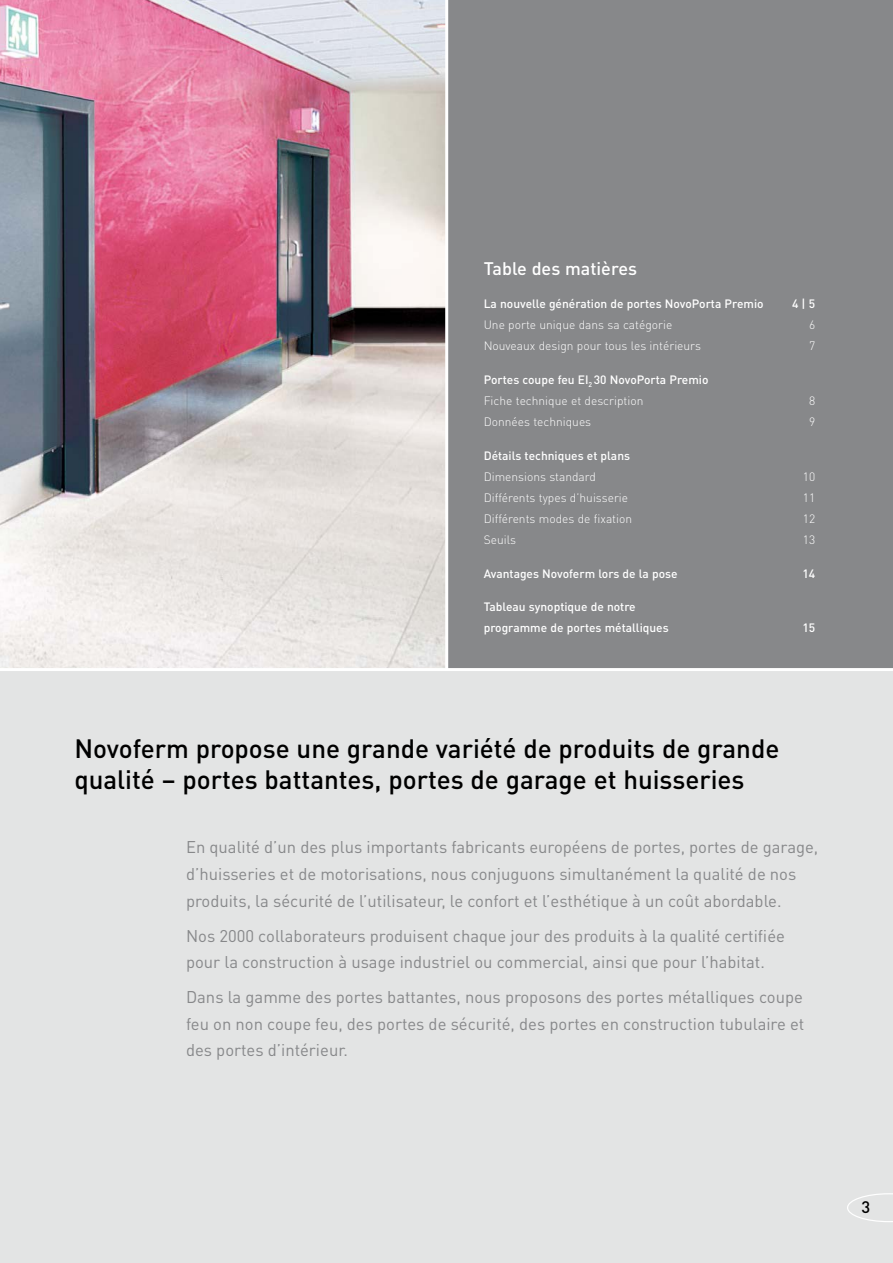
<style>
.page{position:relative;width:893px;height:1263px;background:#e3e4e4}
.page>*{position:absolute;margin:0;border:0;box-sizing:border-box;transform-origin:0 0}
.t1{font:500 26.25px/31.5px "DIN Pro";color:#000}
.t2{font:500 18px "DIN Pro";color:#fff}
.t3{font:16.8px/26.5px "DIN Pro";color:#87888a}
.t4{font:500 16.5px "DIN Pro";color:#000}
.t5{font:500 12px/21px "DIN Pro";color:#fff}
.t6{font:300 12px "DIN Pro";color:#fff}
.s1{font-weight:300}
</style>
<div class="page">
<div style="left:446px;top:0;width:447px;height:670px;background:linear-gradient(to right,#87888a,#87888a)"></div>
<img style="left:0;top:0;width:445px;height:668px">
<hr style="left:445px;top:0;width:3px;height:670px;background:#fff">
<hr style="left:0;top:668px;width:893px;height:3px;background:#fff">
<svg style="left:847px;top:1193px;width:46px;height:29px"></svg>
<p class="t2" style="left:484px;top:256px;width:155px">Table des matières</p>
<p class="t5" style="left:484px;top:293px;width:281px">La nouvelle génération de portes NovoPorta Premio</p>
<p class="t5" style="left:792px;top:293px;width:25px">4 | 5</p>
<p class="t6" style="left:484px;top:317px;width:190px">Une porte unique dans sa catégorie</p>
<p class="t6" style="left:809px;top:317px;width:8px">6</p>
<p class="t6" style="left:484px;top:338px;width:219px">Nouveaux design pour tous les intérieurs</p>
<p class="t6" style="left:809px;top:338px;width:8px">7</p>
<p class="t5" style="left:484px;top:369px;width:226px">Portes coupe feu EI<sub>2</sub> 30 NovoPorta Premio<br><span class="s1">Fiche technique et description</span></p>
<p class="t6" style="left:809px;top:393px;width:8px">8</p>
<p class="t6" style="left:484px;top:414px;width:109px">Données techniques</p>
<p class="t6" style="left:809px;top:414px;width:8px">9</p>
<p class="t5" style="left:484px;top:444px;width:148px">Détails techniques et plans</p>
<p class="t6" style="left:484px;top:468px;width:114px">Dimensions standard</p>
<p class="t6" style="left:803px;top:468px;width:14px">10</p>
<p class="t6" style="left:484px;top:489px;width:146px">Différents types d’huisserie</p>
<p class="t6" style="left:803px;top:489px;width:14px">11</p>
<p class="t6" style="left:484px;top:510px;width:150px">Différents modes de fixation</p>
<p class="t6" style="left:803px;top:510px;width:14px">12</p>
<p class="t6" style="left:484px;top:531px;width:34px">Seuils</p>
<p class="t6" style="left:803px;top:531px;width:14px">13</p>
<p class="t5" style="left:484px;top:562px;width:195px">Avantages Novoferm lors de la pose</p>
<p class="t5" style="left:802px;top:562px;width:14px">14</p>
<p class="t5" style="left:484px;top:596px;width:187px">Tableau synoptique de notre programme de portes métalliques</p>
<p class="t5" style="left:802px;top:617px;width:14px">15</p>
<h1 class="t1" style="left:74px;top:731px;width:706px">Novoferm propose une grande variété de produits de grande qualité – portes battantes, portes de garage et huisseries</h1>
<p class="t3" style="left:186px;top:833px;width:634px">En qualité d’un des plus importants fabricants européens de portes, portes de garage, d’huisseries et de motorisations, nous conjuguons simultanément la qualité de nos produits, la sécurité de l’utilisateur, le confort et l’esthétique à un coût abordable.</p>
<p class="t3" style="left:186px;top:921px;width:600px">Nos 2000 collaborateurs produisent chaque jour des produits à la qualité certifiée pour la construction à usage industriel ou commercial, ainsi que pour l’habitat.</p>
<p class="t3" style="left:186px;top:983px;width:620px;text-align:justify">Dans la gamme des portes battantes, nous proposons des portes métalliques coupe feu on non coupe feu, des portes de sécurité, des portes en construction tubulaire et des portes d’intérieur.</p>
<p class="t4" style="left:861px;top:1196px;width:10px">3</p>
</div>
